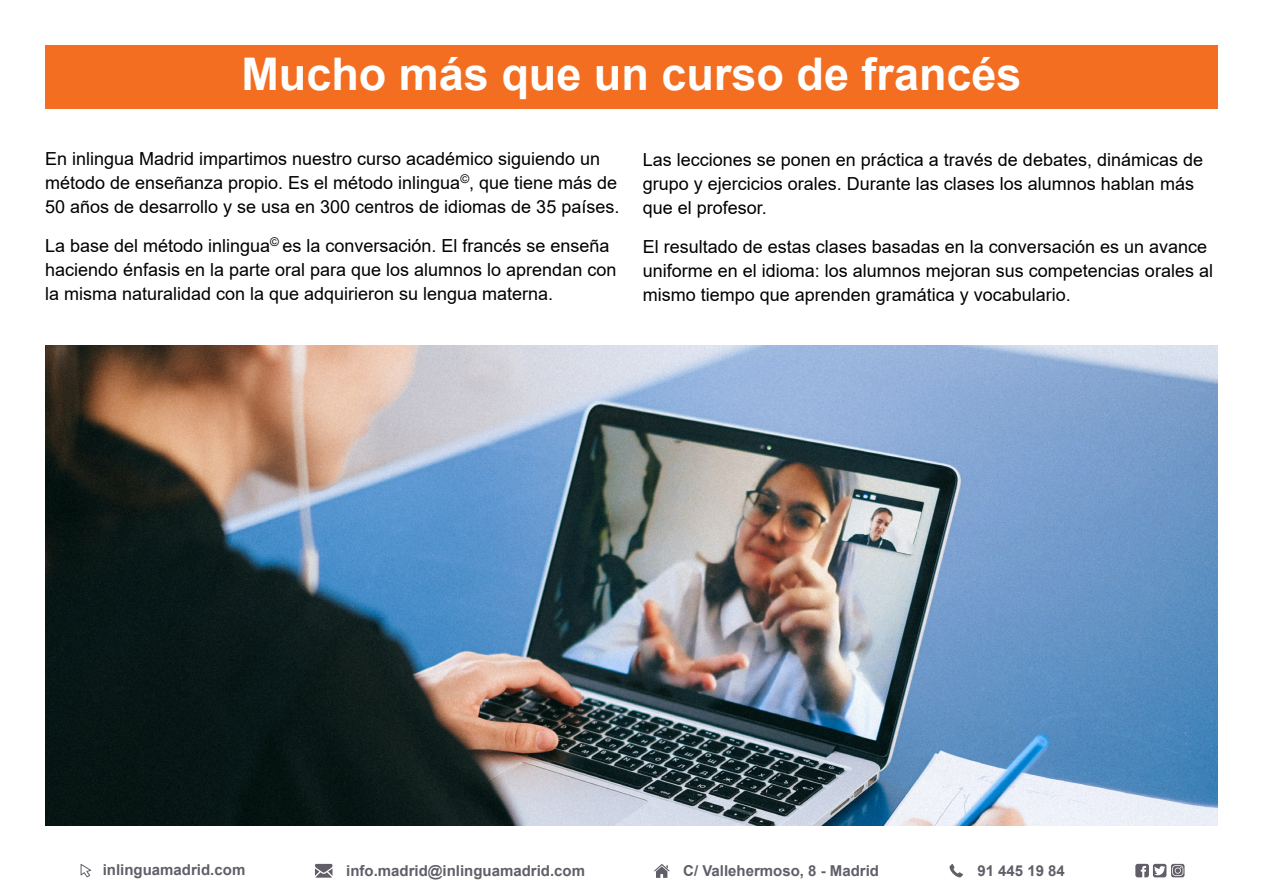
<style>
.page{position:relative;width:1263px;height:893px;background:#fff}
.page>*{position:absolute;margin:0;border:0;box-sizing:border-box;transform-origin:0 0}
.t1{font:700 45px "Arial";color:#fff}
.t2{font:18px/24px "Arial";color:#000}
.t3{font:700 15px "Arial";color:#615e68}
</style>
<div class="page">
<div style="left:45px;top:45px;width:1173px;height:64px;background:#f36e21"></div>
<svg style="left:81px;top:864px;width:10px;height:13px"></svg>
<svg style="left:315px;top:864px;width:17px;height:14px"></svg>
<svg style="left:949px;top:864px;width:14px;height:13px"></svg>
<svg style="left:654px;top:864px;width:16px;height:14px"></svg>
<svg style="left:1135px;top:864px;width:31px;height:13px"></svg>
<svg style="left:1171px;top:864px;width:13px;height:13px"></svg>
<svg style="left:1172px;top:865px;width:11px;height:11px"></svg>
<img style="left:45px;top:346px;width:1173px;height:479px">
<p class="t1" style="left:241px;top:42px;width:782px">Mucho más que un curso de francés</p>
<p class="t2" style="left:45px;top:147px;width:576px">En inlingua Madrid impartimos nuestro curso académico siguiendo un método de enseñanza propio. Es el método inlingua<sup>©</sup>, que tiene más de<br>50 años de desarrollo y se usa en 300 centros de idiomas de 35 países.</p>
<p class="t2" style="left:45px;top:234px;width:573px">La base del método inlingua<sup>©</sup> es la conversación. El francés se enseña haciendo énfasis en la parte oral para que los alumnos lo aprendan con la misma naturalidad con la que adquirieron su lengua materna.</p>
<p class="t2" style="left:643px;top:148px;width:562px">Las lecciones se ponen en práctica a través de debates, dinámicas de grupo y ejercicios orales. Durante las clases los alumnos hablan más que el profesor.</p>
<p class="t2" style="left:643px;top:235px;width:572px">El resultado de estas clases basadas en la conversación es un avance uniforme en el idioma: los alumnos mejoran sus competencias orales al mismo tiempo que aprenden gramática y vocabulario.</p>
<p class="t3" style="left:103px;top:859px;width:144px">inlinguamadrid.com</p>
<p class="t3" style="left:346px;top:860px;width:240px">info.madrid@inlinguamadrid.com</p>
<p class="t3" style="left:683px;top:860px;width:197px">C/ Vallehermoso, 8 - Madrid</p>
<p class="t3" style="left:977px;top:860px;width:89px">91 445 19 84</p>
</div>
